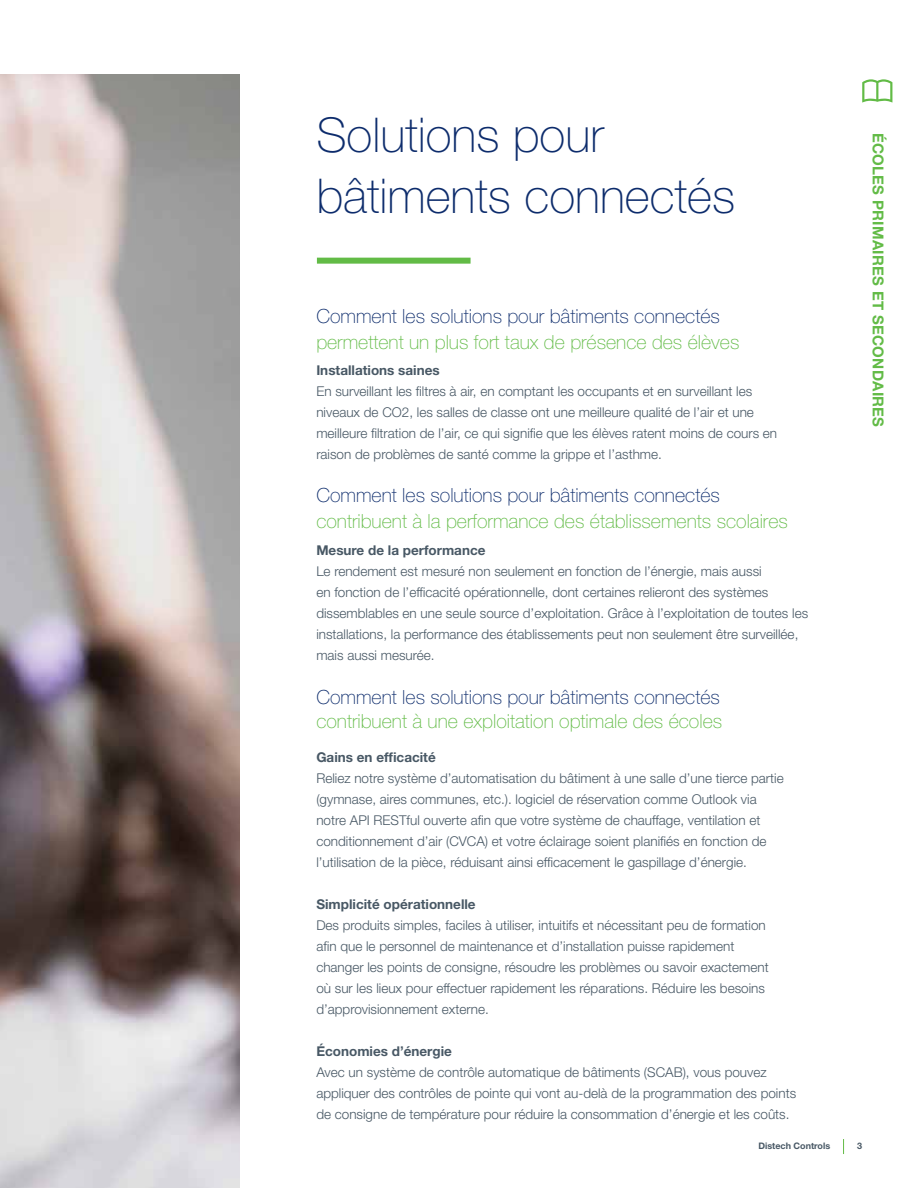
<style>
.page{position:relative;width:918px;height:1188px;background:#fff}
.page>*{position:absolute;margin:0;border:0;box-sizing:border-box;transform-origin:0 0}
.t1{font:100 48px/61.5px "Helvetica Neue LT Std";color:#0d2c6c}
.t2{font:100 19.5px "Helvetica Neue LT Std";color:#62bb46}
.t3{font:100 19.5px "Helvetica Neue LT Std";color:#0d2c6c}
.t4{font:700 15px "Helvetica Neue LT Std";letter-spacing:.02em;color:#62bb46}
.t5{font:300 13.5px/21px "Helvetica Neue LT Std";color:#485865}
.t6{font:700 13.5px "Helvetica Neue LT Std";color:#485865}
.t7{font:700 9px "Helvetica Neue LT Std";color:#485865}
</style>
<div class="page">
<svg style="left:843px;top:1139px;width:1px;height:15px"></svg>
<img style="left:0;top:74px;width:240px;height:1114px">
<svg style="left:862px;top:79px;width:30px;height:24px"></svg>
<div style="left:317px;top:258px;width:154px;height:6px;background:#62bb46"></div>
<h1 class="t1" style="left:316px;top:104px;width:420px">Solutions pour bâtiments connectés</h1>
<h2 class="t3" style="left:316px;top:305px;width:405px">Comment les solutions pour bâtiments connectés</h2>
<h2 class="t2" style="left:316px;top:331px;width:425px">permettent un plus fort taux de présence des élèves</h2>
<p class="t6" style="left:316px;top:361px;width:125px">Installations saines</p>
<p class="t5" style="left:316px;top:380px;width:462px">En surveillant les filtres à air, en comptant les occupants et en surveillant les niveaux de CO2, les salles de classe ont une meilleure qualité de l’air et une meilleure filtration de l’air, ce qui signifie que les élèves ratent moins de cours en raison de problèmes de santé comme la grippe et l’asthme.</p>
<p class="t4" style="left:887px;top:133px;width:296px;rotate:90deg">ÉCOLES PRIMAIRES ET SECONDAIRES</p>
<h2 class="t3" style="left:316px;top:484px;width:405px">Comment les solutions pour bâtiments connectés</h2>
<h2 class="t2" style="left:316px;top:510px;width:473px">contribuent à la performance des établissements scolaires</h2>
<p class="t6" style="left:316px;top:542px;width:171px">Mesure de la performance</p>
<p class="t5" style="left:316px;top:561px;width:493px">Le rendement est mesuré non seulement en fonction de l’énergie, mais aussi<br>en fonction de l’efficacité opérationnelle, dont certaines relieront des systèmes dissemblables en une seule source d’exploitation. Grâce à l’exploitation de toutes les installations, la performance des établissements peut non seulement être surveillée, mais aussi mesurée.</p>
<h2 class="t3" style="left:316px;top:686px;width:405px">Comment les solutions pour bâtiments connectés</h2>
<h2 class="t2" style="left:316px;top:710px;width:407px">contribuent à une exploitation optimale des écoles</h2>
<p class="t6" style="left:316px;top:749px;width:121px">Gains en efficacité</p>
<p class="t5" style="left:316px;top:768px;width:469px">Reliez notre système d’automatisation du bâtiment à une salle d’une tierce partie (gymnase, aires communes, etc.). logiciel de réservation comme Outlook via notre API RESTful ouverte afin que votre système de chauffage, ventilation et conditionnement d’air (CVCA) et votre éclairage soient planifiés en fonction de l’utilisation de la pièce, réduisant ainsi efficacement le gaspillage d’énergie.</p>
<p class="t6" style="left:316px;top:896px;width:161px">Simplicité opérationnelle</p>
<p class="t5" style="left:316px;top:915px;width:454px">Des produits simples, faciles à utiliser, intuitifs et nécessitant peu de formation afin que le personnel de maintenance et d’installation puisse rapidement changer les points de consigne, résoudre les problèmes ou savoir exactement où sur les lieux pour effectuer rapidement les réparations. Réduire les besoins d’approvisionnement externe.</p>
<p class="t6" style="left:316px;top:1043px;width:137px">Économies d’énergie</p>
<p class="t5" style="left:316px;top:1062px;width:481px">Avec un système de contrôle automatique de bâtiments (SCAB), vous pouvez appliquer des contrôles de pointe qui vont au-delà de la programmation des points de consigne de température pour réduire la consommation d’énergie et les coûts.</p>
<p class="t7" style="left:758px;top:1141px;width:73px">Distech Controls</p>
<p class="t7" style="left:857px;top:1141px;width:7px">3</p>
</div>
